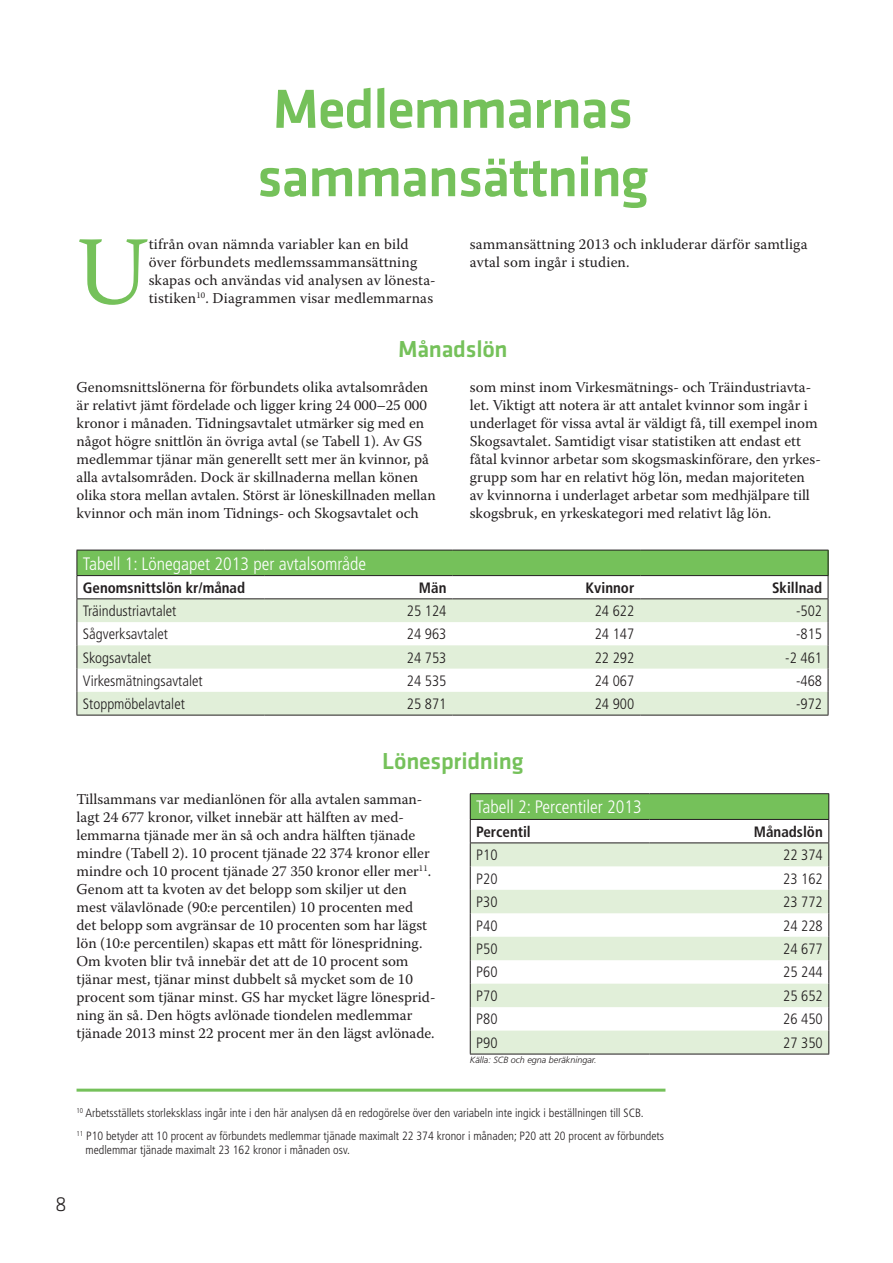
<style>
.page{position:relative;width:893px;height:1263px;background:#fff}
.page>*{position:absolute;margin:0;border:0;box-sizing:border-box;transform-origin:0 0}
.Brödtext{font:96.9px "Warnock Pro";color:#75c15a}
.Rubrik_Ny{font:500 57px/68.4px "Klavika";letter-spacing:-.02em;color:#75c15a}
.Rubrik_Ny-2{font:500 24px "Klavika";letter-spacing:-.01em;color:#75c15a}
.t1{font:300 21px "Klavika Basic";color:#231f20}
.t2{font:300 condensed 18px "Frutiger LT Std";color:#fff}
.Brödtext-2{font:15px/18px "Warnock Pro";color:#231f20}
.t3{font:300 condensed 15px "Frutiger LT Std";color:#231f20}
.t4{font:700 condensed 15px "Frutiger LT Std";color:#231f20}
.t5{font:300 condensed 12px/14.4px "Frutiger LT Std";color:#231f20}
.t6{font:italic 300 9px "Frutiger LT Std";color:#231f20}
</style>
<div class="page">
<div style="left:77px;top:550px;width:751px;height:26px;background:#75c15a"></div>
<svg style="left:78px;top:576px;width:750px;height:22px"></svg>
<svg style="left:78px;top:599px;width:750px;height:116px;fill:#e1efd9"></svg>
<hr style="left:77px;top:550px;width:188px;height:1px;background:#231f20">
<hr style="left:265px;top:550px;width:187px;height:1px;background:#231f20">
<hr style="left:452px;top:550px;width:188px;height:1px;background:#231f20">
<hr style="left:640px;top:550px;width:188px;height:1px;background:#231f20">
<hr style="left:77px;top:575px;width:188px;height:1px;background:#231f20">
<hr style="left:265px;top:575px;width:187px;height:1px;background:#231f20">
<hr style="left:452px;top:575px;width:188px;height:1px;background:#231f20">
<hr style="left:640px;top:575px;width:188px;height:1px;background:#231f20">
<svg style="left:77px;top:550px;width:1px;height:165px"></svg>
<svg style="left:828px;top:550px;width:1px;height:165px"></svg>
<hr style="left:77px;top:715px;width:188px;height:1px;background:#231f20">
<hr style="left:265px;top:715px;width:187px;height:1px;background:#231f20">
<hr style="left:452px;top:715px;width:188px;height:1px;background:#231f20">
<hr style="left:640px;top:715px;width:188px;height:1px;background:#231f20">
<hr style="left:77px;top:598px;width:188px;height:1px;background:#231f20">
<hr style="left:265px;top:598px;width:187px;height:1px;background:#231f20">
<hr style="left:452px;top:598px;width:188px;height:1px;background:#231f20">
<hr style="left:640px;top:598px;width:188px;height:1px;background:#231f20">
<div style="left:470px;top:794px;width:359px;height:25px;background:#75c15a"></div>
<svg style="left:471px;top:843px;width:357px;height:211px;fill:#e1efd9"></svg>
<hr style="left:470px;top:793px;width:179px;height:1px;background:#231f20">
<hr style="left:649px;top:793px;width:180px;height:1px;background:#231f20">
<hr style="left:470px;top:819px;width:179px;height:1px;background:#231f20">
<hr style="left:649px;top:819px;width:180px;height:1px;background:#231f20">
<svg style="left:470px;top:794px;width:1px;height:260px"></svg>
<hr style="left:470px;top:1054px;width:179px;height:1px;background:#231f20">
<hr style="left:649px;top:1054px;width:180px;height:1px;background:#231f20">
<svg style="left:828px;top:794px;width:1px;height:260px"></svg>
<hr style="left:470px;top:842px;width:179px;height:1px;background:#231f20">
<hr style="left:649px;top:842px;width:180px;height:1px;background:#231f20">
<hr style="left:77px;top:1089px;width:588px;height:3px;background:#75c15a">
<p class="Rubrik_Ny" style="left:257px;top:73px;width:393px">Medlemmarnas sammansättning</p>
<p class="Brödtext" style="left:77px;top:213px;width:73px">U</p>
<p class="Brödtext-2" style="left:149px;top:235px;width:289px">tifrån ovan nämnda variabler kan en bild över förbundets medlemssammansättning skapas och användas vid analysen av lönesta&shy;tistiken<sup>10</sup>. Diagrammen visar medlemmarnas</p>
<p class="Brödtext-2" style="left:470px;top:235px;width:339px">sammansättning 2013 och inkluderar därför samtliga avtal som ingår i studien.</p>
<p class="Rubrik_Ny-2" style="left:398px;top:333px;width:111px">Månadslön</p>
<p class="Brödtext-2" style="left:77px;top:378px;width:361px">Genomsnittslönerna för förbundets olika avtalsområden är relativt jämt fördelade och ligger kring 24 000–25 000 kronor i månaden. Tidningsavtalet utmärker sig med en något högre snittlön än övriga avtal (se Tabell 1). Av GS medlemmar tjänar män generellt sett mer än kvinnor, på alla avtalsområden. Dock är skillnaderna mellan könen olika stora mellan avtalen. Störst är löneskillnaden mellan kvinnor och män inom Tidnings- och Skogsavtalet och</p>
<p class="Brödtext-2" style="left:470px;top:378px;width:353px">som minst inom Virkesmätnings- och Träindustriavta&shy;let. Viktigt att notera är att antalet kvinnor som ingår i underlaget för vissa avtal är väldigt få, till exempel inom Skogsavtalet. Samtidigt visar statistiken att endast ett fåtal kvinnor arbetar som skogsmaskinförare, den yrkes&shy;grupp som har en relativt hög lön, medan majoriteten av kvinnorna i underlaget arbetar som medhjälpare till skogsbruk, en yrkeskategori med relativt låg lön.</p>
<p class="t2" style="left:83px;top:553px;width:285px">Tabell 1: Lönegapet 2013 per avtalsområde</p>
<p class="t4" style="left:83px;top:579px;width:164px">Genomsnittslön kr/månad</p>
<p class="t4" style="left:419px;top:579px;width:29px">Män</p>
<p class="t4" style="left:586px;top:579px;width:50px">Kvinnor</p>
<p class="t4" style="left:772px;top:579px;width:52px">Skillnad</p>
<p class="t3" style="left:83px;top:602px;width:95px">Träindustriavtalet</p>
<p class="t3" style="left:407px;top:602px;width:41px">25 124</p>
<p class="t3" style="left:595px;top:602px;width:41px">24 622</p>
<p class="t3" style="left:796px;top:602px;width:28px">-502</p>
<p class="t3" style="left:83px;top:626px;width:87px">Sågverksavtalet</p>
<p class="t3" style="left:407px;top:626px;width:41px">24 963</p>
<p class="t3" style="left:595px;top:626px;width:41px">24 147</p>
<p class="t3" style="left:796px;top:626px;width:28px">-815</p>
<p class="t3" style="left:83px;top:649px;width:70px">Skogsavtalet</p>
<p class="t3" style="left:407px;top:649px;width:41px">24 753</p>
<p class="t3" style="left:595px;top:649px;width:41px">22 292</p>
<p class="t3" style="left:785px;top:649px;width:38px">-2 461</p>
<p class="t3" style="left:83px;top:672px;width:121px">Virkesmätningsavtalet</p>
<p class="t3" style="left:407px;top:672px;width:41px">24 535</p>
<p class="t3" style="left:595px;top:672px;width:41px">24 067</p>
<p class="t3" style="left:796px;top:672px;width:28px">-468</p>
<p class="t3" style="left:83px;top:695px;width:104px">Stoppmöbelavtalet</p>
<p class="t3" style="left:407px;top:695px;width:41px">25 871</p>
<p class="t3" style="left:595px;top:695px;width:41px">24 900</p>
<p class="t3" style="left:796px;top:695px;width:28px">-972</p>
<p class="Rubrik_Ny-2" style="left:382px;top:745px;width:143px">Lönespridning</p>
<p class="Brödtext-2" style="left:77px;top:790px;width:361px">Tillsammans var medianlönen för alla avtalen samman&shy;lagt 24 677 kronor, vilket innebär att hälften av med&shy;lemmarna tjänade mer än så och andra hälften tjänade mindre (Tabell 2). 10 procent tjänade 22 374 kronor eller mindre och 10 procent tjänade 27 350 kronor eller mer<sup>11</sup>.<br>Genom att ta kvoten av det belopp som skiljer ut den mest välavlönade (90:e percentilen) 10 procenten med det belopp som avgränsar de 10 procenten som har lägst lön (10:e percentilen) skapas ett mått för lönespridning.<br>Om kvoten blir två innebär det att de 10 procent som tjänar mest, tjänar minst dubbelt så mycket som de 10 procent som tjänar minst. GS har mycket lägre lönesprid&shy;ning än så. Den högts avlönade tiondelen medlemmar tjänade 2013 minst 22 procent mer än den lägst avlönade.</p>
<p class="t2" style="left:476px;top:797px;width:167px">Tabell 2: Percentiler 2013</p>
<p class="t4" style="left:476px;top:822px;width:56px">Percentil</p>
<p class="t4" style="left:754px;top:822px;width:70px">Månadslön</p>
<p class="t3" style="left:476px;top:846px;width:23px">P10</p>
<p class="t3" style="left:783px;top:846px;width:41px">22 374</p>
<p class="t3" style="left:476px;top:870px;width:23px">P20</p>
<p class="t3" style="left:783px;top:870px;width:41px">23 162</p>
<p class="t3" style="left:476px;top:893px;width:23px">P30</p>
<p class="t3" style="left:783px;top:893px;width:41px">23 772</p>
<p class="t3" style="left:476px;top:917px;width:23px">P40</p>
<p class="t3" style="left:783px;top:917px;width:41px">24 228</p>
<p class="t3" style="left:476px;top:940px;width:23px">P50</p>
<p class="t3" style="left:783px;top:940px;width:41px">24 677</p>
<p class="t3" style="left:476px;top:964px;width:23px">P60</p>
<p class="t3" style="left:783px;top:964px;width:41px">25 244</p>
<p class="t3" style="left:476px;top:987px;width:23px">P70</p>
<p class="t3" style="left:783px;top:987px;width:41px">25 652</p>
<p class="t3" style="left:476px;top:1011px;width:23px">P80</p>
<p class="t3" style="left:783px;top:1011px;width:41px">26 450</p>
<p class="t3" style="left:476px;top:1034px;width:23px">P90</p>
<p class="t3" style="left:783px;top:1034px;width:41px">27 350</p>
<p class="t6" style="left:470px;top:1055px;width:128px">Källa: SCB och egna beräkningar.</p>
<p class="t5" style="left:77px;top:1106px;width:568px"><sup>10</sup> Arbetsställets storleksklass ingår inte i den här analysen då en redogörelse över den variabeln inte ingick i beställningen till SCB.</p>
<p class="t5" style="left:86px;top:1129px;width:580px;text-indent:-9px"><sup>11</sup> P10 betyder att 10 procent av förbundets medlemmar tjänade maximalt 22 374 kronor i månaden; P20 att 20 procent av förbundets medlemmar tjänade maximalt 23 162 kronor i månaden osv.</p>
<h3 class="t1" style="left:55px;top:1191px;width:13px">8</h3>
</div>
